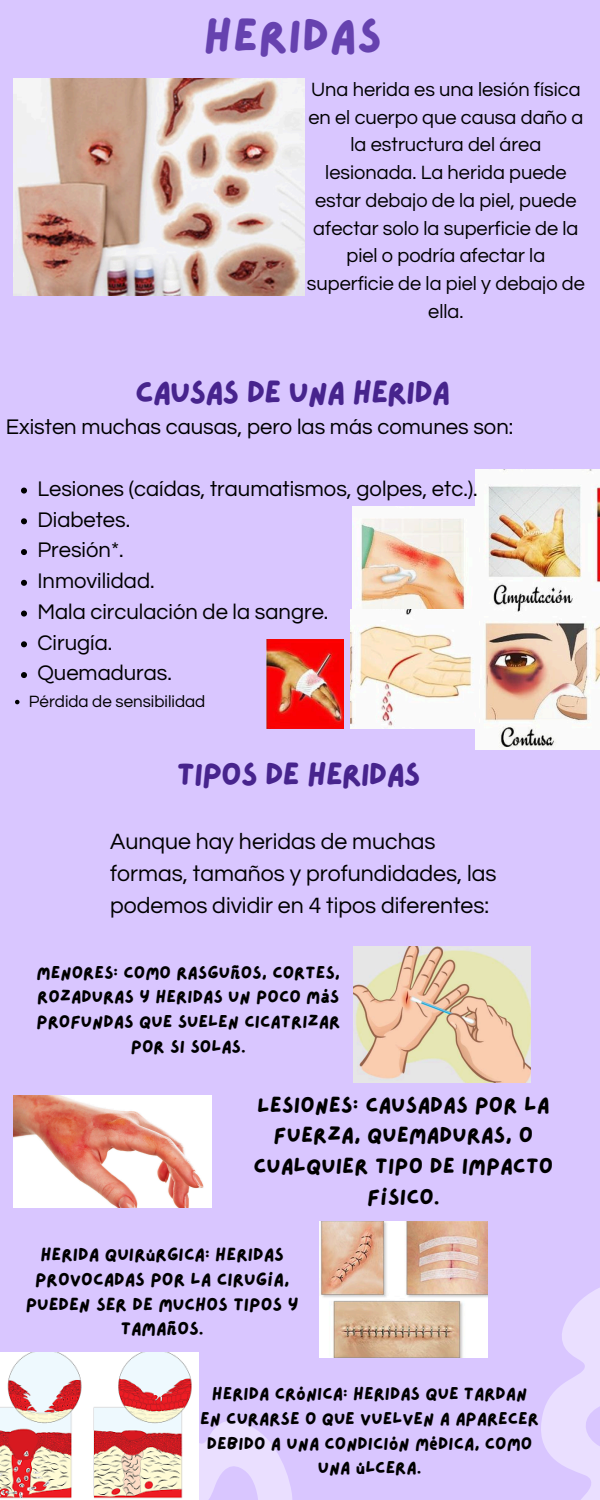
<style>
.page{position:relative;width:600px;height:1500px;background:#d9c6ff}
.page>*{position:absolute;margin:0;border:0;box-sizing:border-box;transform-origin:0 0}
.t1{font:47px "Lazydog";color:#6642af}
.t2{font:32px "Lazydog";letter-spacing:-.04em;color:#47248d}
.t3{font:23px/31.8px "Questrial";color:#000}
.t4{font:22.2px/30.8px "Lazydog";color:#000;text-align:center}
.t5{font:22px "Questrial";color:#000}
.t6{font:20px/27.8px "Questrial";color:#000;text-align:center}
.t7{font:18.1px/24.8px "Lazydog";color:#000;text-align:center}
.t8{font:17.7px/24.5px "Lazydog";color:#000;text-align:center}
.t9{font:17px "Questrial";color:#000}
</style>
<div class="page">
<svg style="left:199px;top:1421px;width:93px;height:79px"></svg>
<svg style="left:541px;top:1288px;width:59px;height:212px"></svg>
<img style="left:13px;top:78px;width:292px;height:218px">
<img style="left:353px;top:946px;width:177px;height:136px">
<img style="left:0;top:1353px;width:199px;height:147px">
<img style="left:320px;top:1222px;width:167px;height:135px">
<img style="left:13px;top:1096px;width:199px;height:112px">
<img style="left:475px;top:469px;width:125px;height:281px">
<img style="left:353px;top:507px;width:122px;height:103px">
<img style="left:350px;top:610px;width:125px;height:119px">
<img style="left:266px;top:639px;width:77px;height:90px">
<svg style="left:21px;top:488px;width:6px;height:6px"></svg>
<svg style="left:21px;top:518px;width:6px;height:6px"></svg>
<svg style="left:21px;top:549px;width:6px;height:6px"></svg>
<svg style="left:21px;top:580px;width:6px;height:6px"></svg>
<svg style="left:21px;top:611px;width:6px;height:6px"></svg>
<svg style="left:21px;top:641px;width:6px;height:6px"></svg>
<svg style="left:21px;top:672px;width:6px;height:6px"></svg>
<svg style="left:15px;top:700px;width:5px;height:4px"></svg>
<p class="t1" style="left:204px;top:13px;width:180px">HERIDAS</p>
<p class="t6" style="left:307px;top:76px;width:280px">Una herida es una lesión física en el cuerpo que causa daño a la estructura del área lesionada. La herida puede estar debajo de la piel, puede afectar solo la superficie de la piel o podría afectar la superficie de la piel y debajo de ella.</p>
<p class="t2" style="left:135px;top:376px;width:317px">CAUSAS DE UNA HERIDA</p>
<p class="t5" style="left:6px;top:416px;width:509px">Existen muchas causas, pero las más comunes son:</p>
<p class="t5" style="left:37px;top:478px;width:442px">Lesiones (caídas, traumatismos, golpes, etc.).</p>
<p class="t5" style="left:37px;top:509px;width:94px">Diabetes.</p>
<h2 class="t5" style="left:37px;top:539px;width:88px">Presión*.</h2>
<h3 class="t5" style="left:37px;top:570px;width:119px">Inmovilidad.</h3>
<p class="t5" style="left:37px;top:601px;width:293px">Mala circulación de la sangre.</p>
<p class="t5" style="left:37px;top:632px;width:76px">Cirugía.</p>
<p class="t5" style="left:37px;top:662px;width:136px">Quemaduras.</p>
<h3 class="t9" style="left:29px;top:693px;width:178px">Pérdida de sensibilidad</h3>
<p class="t2" style="left:177px;top:758px;width:245px">TIPOS DE HERIDAS</p>
<p class="t3" style="left:110px;top:826px;width:388px">Aunque hay heridas de muchas formas, tamaños y profundidades, las podemos dividir en 4 tipos diferentes:</p>
<p class="t8" style="left:36px;top:961px;width:305px">MENORES: COMO RASGUÑOS, CORTES,<br>ROZADURAS Y HERIDAS UN POCO MÁS<br>PROFUNDAS QUE SUELEN CICATRIZAR<br>POR SI SOLAS.</p>
<h4 class="t4" style="left:253px;top:1090px;width:301px">LESIONES: CAUSADAS POR LA<br>FUERZA, QUEMADURAS, O<br>CUALQUIER TIPO DE IMPACTO<br>FÍSICO.</h4>
<p class="t7" style="left:26px;top:1243px;width:274px">HERIDA QUIRÚRGICA: HERIDAS<br>PROVOCADAS POR LA CIRUGÍA,<br>PUEDEN SER DE MUCHOS TIPOS Y<br>TAMAÑOS.</p>
<p class="t8" style="left:200px;top:1382px;width:340px;line-height:24.8px">HERIDA CRÓNICA: HERIDAS QUE TARDAN<br>EN CURARSE O QUE VUELVEN A APARECER<br>DEBIDO A UNA CONDICIÓN MÉDICA, COMO<br>UNA ÚLCERA.</p>
</div>
